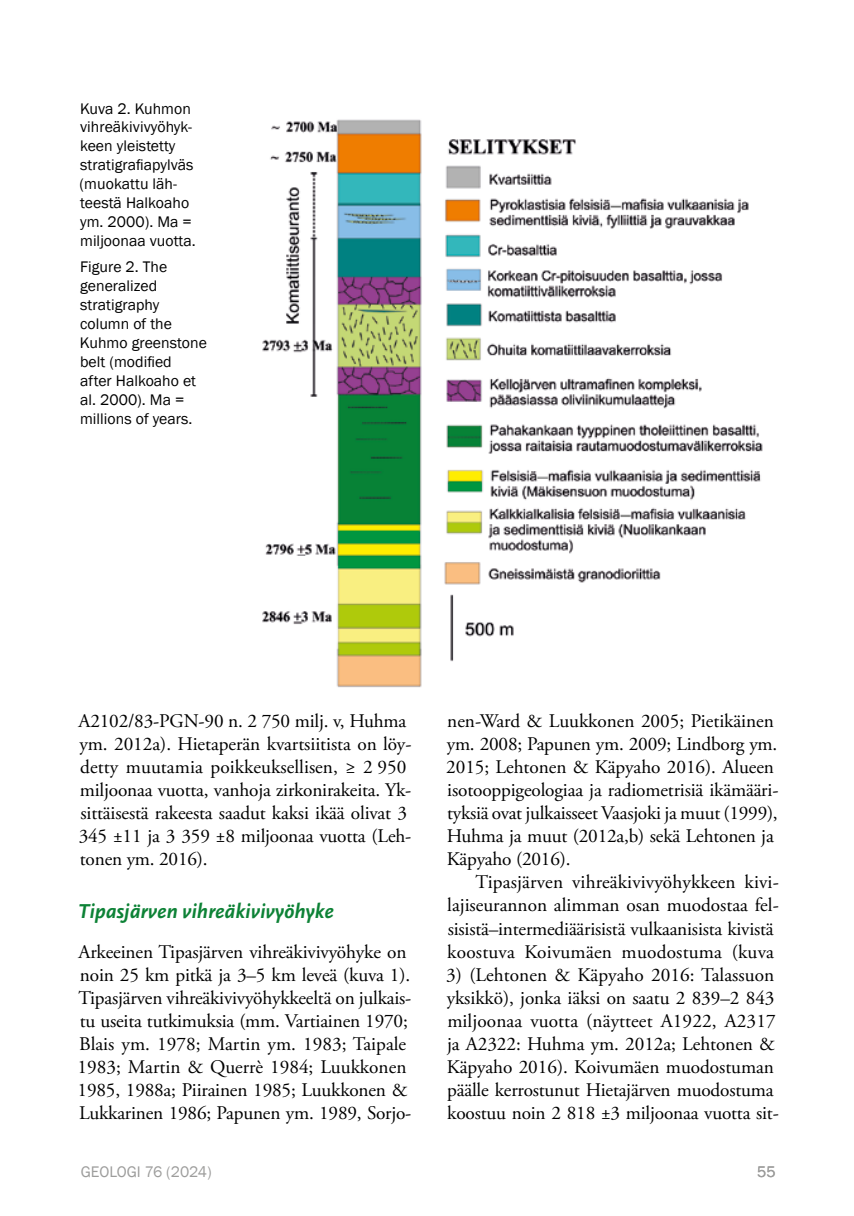
<style>
.page{position:relative;width:854px;height:1216px;background:#fff}
.page>*{position:absolute;margin:0;border:0;box-sizing:border-box;transform-origin:0 0}
.t1{font:italic 700 21px "Scala Sans Pro";color:#0d8236}
.t2{font:19.25px/23.1px "Adobe Garamond Pro";letter-spacing:-.01em;color:#000}
.t3{font:15.75px/18.9px "Franklin Gothic";letter-spacing:.005em;color:#000}
.t4{font:15.75px "Franklin Gothic";color:#9d9d9c}
</style>
<div class="page">
<img style="left:262px;top:119px;width:501px;height:569px">
<p class="t3" style="left:80px;top:99px;width:114px;text-align:justify">Kuva 2. Kuhmon vihreäkivivyöhyk&shy;keen yleistetty</p>
<p class="t3" style="left:80px;top:156px;width:115px">stratigrafiapylväs</p>
<p class="t3" style="left:80px;top:175px;width:118px">(muokattu läh&shy;teestä Halkoaho ym. 2000). Ma = miljoonaa vuotta.</p>
<p class="t3" style="left:80px;top:258px;width:128px">Figure 2. The generalized stratigraphy column of the<br>Kuhmo greenstone</p>
<p class="t3" style="left:80px;top:352px;width:93px">belt (modified</p>
<p class="t3" style="left:80px;top:371px;width:117px">after Halkoaho et al. 2000). Ma = millions of years.</p>
<p class="t2" style="left:79px;top:709px;width:334px">A2102/83-PGN-90 n. 2 750 milj. v, Huhma ym. 2012a). Hietaperän kvartsiitista on löy&shy;detty muutamia poikkeuksellisen, ≥ 2 950 miljoonaa vuotta, vanhoja zirkonirakeita. Yk&shy;sittäisestä rakeesta saadut kaksi ikää olivat 3<br>345 ±11 ja 3 359 ±8 miljoonaa vuotta (Leh&shy;tonen ym. 2016).</p>
<h4 class="t1" style="left:78px;top:899px;width:257px">Tipasjärven vihreäkivivyöhyke</h4>
<p class="t2" style="left:78px;top:940px;width:335px">Arkeeinen Tipasjärven vihreäkivivyöhyke on noin 25 km pitkä ja 3–5 km leveä (kuva 1).<br>Tipasjärven vihreäkivivyöhykkeeltä on julkais&shy;tu useita tutkimuksia (mm. Vartiainen 1970; Blais ym. 1978; Martin ym. 1983; Taipale 1983; Martin &amp; Querrè 1984; Luukkonen 1985, 1988a; Piirainen 1985; Luukkonen &amp; Lukkarinen 1986; Papunen ym. 1989, Sorjo-</p>
<p class="t2" style="left:446px;top:709px;width:333px">nen-Ward &amp; Luukkonen 2005; Pietikäinen ym. 2008; Papunen ym. 2009; Lindborg ym.<br>2015; Lehtonen &amp; Käpyaho 2016). Alueen isotooppigeologiaa ja radiometrisiä ikämääri&shy;tyksiä ovat julkaisseet Vaasjoki ja muut (1999), Huhma ja muut (2012a,b) sekä Lehtonen ja Käpyaho (2016).</p>
<p class="t2" style="left:447px;top:871px;width:333px;text-indent:28px">Tipasjärven vihreäkivivyöhykkeen kivi&shy;lajiseurannon alimman osan muodostaa fel&shy;sisistä–intermediäärisistä vulkaanisista kivistä koostuva Koivumäen muodostuma (kuva</p>
<p class="t2" style="left:446px;top:963px;width:334px">3) (Lehtonen &amp; Käpyaho 2016: Talassuon yksikkö), jonka iäksi on saatu 2 839–2 843 miljoonaa vuotta (näytteet A1922, A2317 ja A2322: Huhma ym. 2012a; Lehtonen &amp; Käpyaho 2016). Koivumäen muodostuman päälle kerrostunut Hietajärven muodostuma koostuu noin 2 818 ±3 miljoonaa vuotta sit-</p>
<p class="t4" style="left:81px;top:1161px;width:132px">GEOLOGI 76 (2024)</p>
<p class="t4" style="left:757px;top:1161px;width:20px">55</p>
</div>
